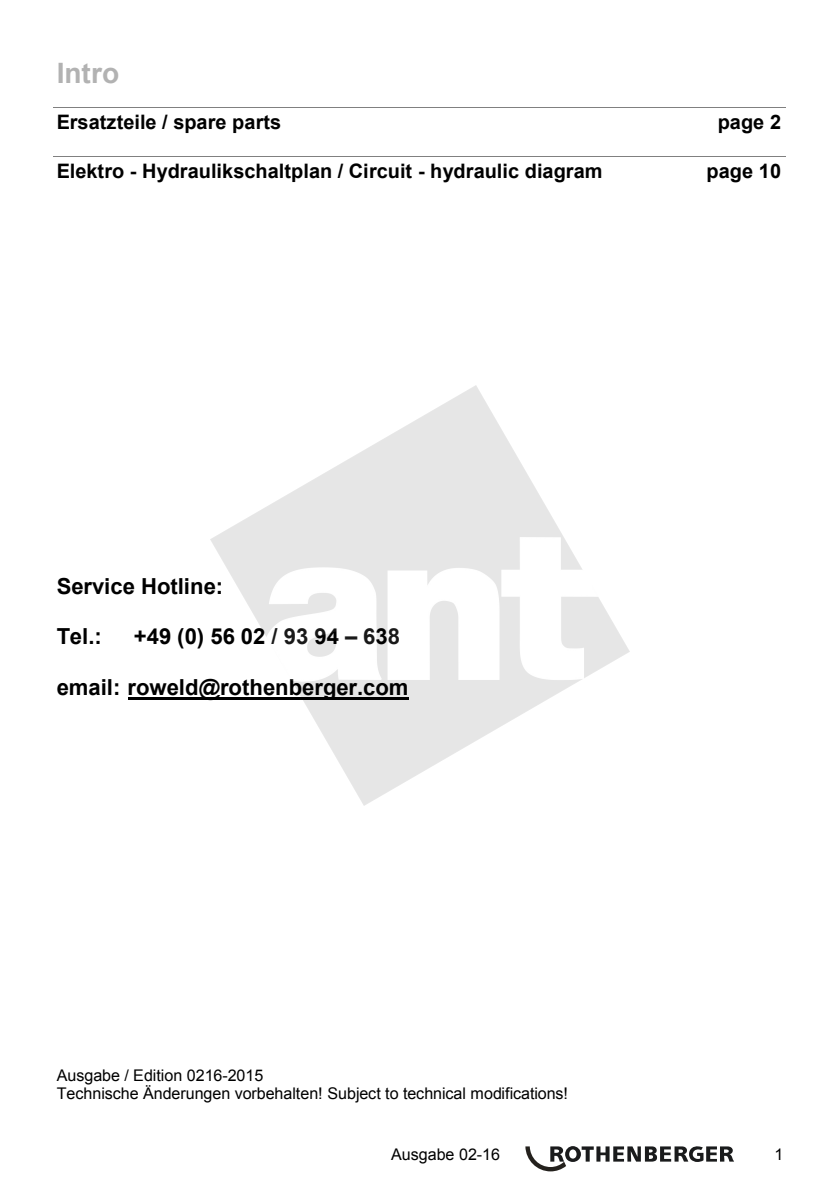
<style>
.page{position:relative;width:840px;height:1191px;background:#fff}
.page>*{position:absolute;margin:0;border:0;box-sizing:border-box;transform-origin:0 0}
.t1{font:700 28px "Arial";color:#b2b2b2}
.t2{font:700 22px "Arial";color:#000}
.t3{font:700 20px "Arial";color:#000}
.t4{font:16px "Arial";letter-spacing:-.005em;color:#000}
</style>
<div class="page">
<svg style="left:525px;top:1146px;width:209px;height:25px"></svg>
<hr style="left:54px;top:107px;width:731px;height:1px;background:#808080">
<hr style="left:54px;top:156px;width:731px;height:1px;background:#808080">
<hr style="left:127px;top:697px;width:281px;height:3px;background:#000">
<img style="left:210px;top:386px;width:419px;height:419px">
<p class="t1" style="left:57px;top:57px;width:64px">Intro</p>
<p class="t3" style="left:57px;top:111px;width:226px">Ersatzteile / spare parts</p>
<p class="t3" style="left:717px;top:111px;width:65px">page 2</p>
<p class="t3" style="left:57px;top:160px;width:547px">Elektro - Hydraulikschaltplan / Circuit - hydraulic diagram</p>
<p class="t3" style="left:706px;top:160px;width:76px">page 10</p>
<p class="t2" style="left:57px;top:574px;width:168px">Service Hotline:</p>
<p class="t2" style="left:57px;top:624px;width:47px">Tel.:</p>
<p class="t2" style="left:134px;top:624px;width:267px">+49 (0) 56 02 / 93 94 – 638</p>
<p class="t2" style="left:57px;top:675px;width:353px">email: roweld@rothenberger.com</p>
<p class="t4" style="left:57px;top:1066px;width:208px">Ausgabe / Edition 0216-2015</p>
<p class="t4" style="left:57px;top:1085px;width:512px">Technische Änderungen vorbehalten! Subject to technical modifications!</p>
<p class="t4" style="left:391px;top:1145px;width:110px">Ausgabe 02-16</p>
<p class="t4" style="left:774px;top:1145px;width:10px">1</p>
</div>
